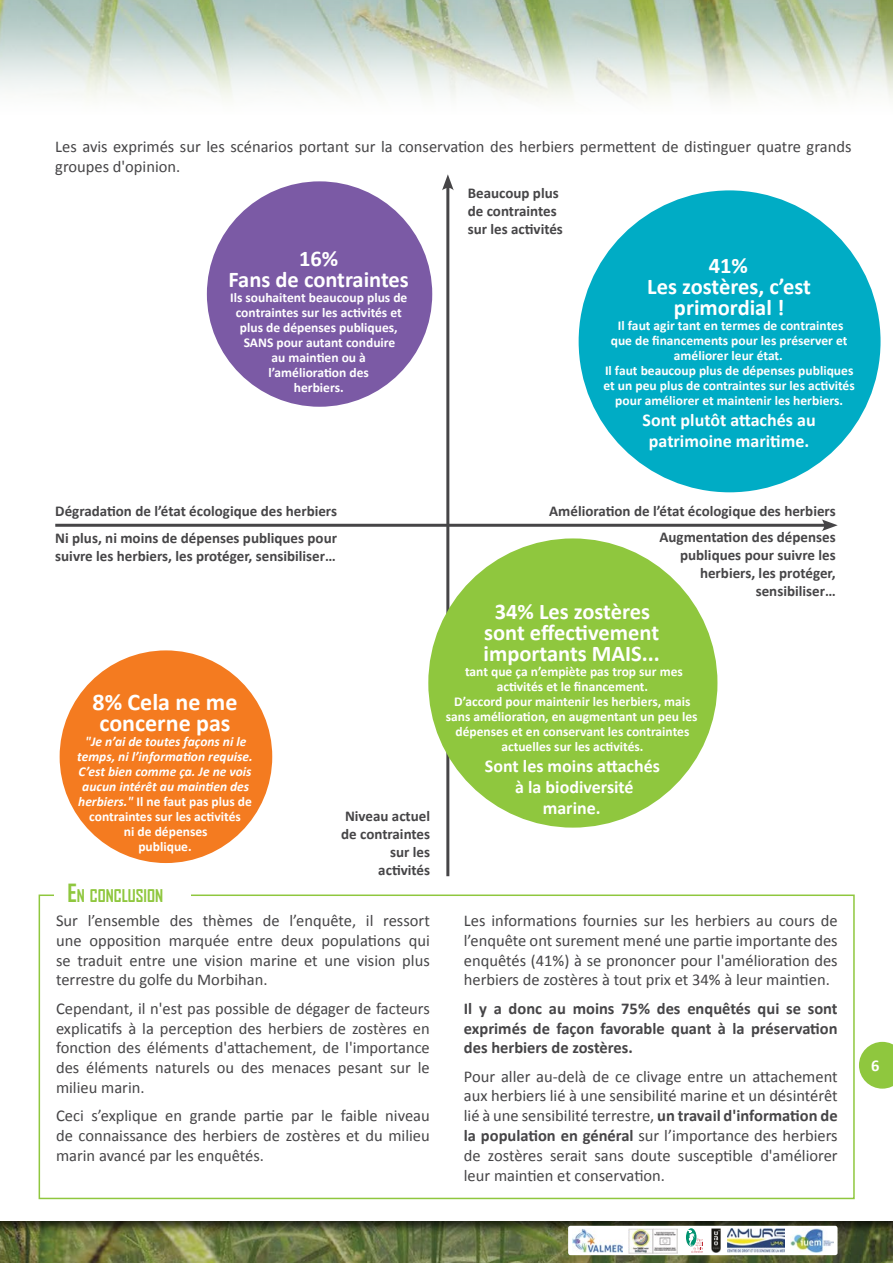
<style>
.page{position:relative;width:893px;height:1263px;background:#fff}
.page>*{position:absolute;margin:0;border:0;box-sizing:border-box;transform-origin:0 0}
.t1{font:700 24px/21px "Calibri";color:#fff}
.t2{font:700 22.5px/21px "Calibri";color:#fff;text-align:center}
.t3{font:700 18px/21px "Calibri";color:#fff;text-align:center}
.t4{font:700 16.8px "Agency FB";color:#8fc73e}
.t5{font:16.5px/19.8px "Calibri";color:#464547;text-align:justify}
.t6{font:700 16.5px/19.8px "Calibri";color:#464547;text-align:justify}
.t7{font:700 16.5px "Calibri";color:#fff}
.t8{font:700 15px/18px "Calibri";color:#464547}
.t9{font:700 13.5px/15px "Calibri";color:#fff;text-align:center}
.t10{font:italic 700 13.5px/15px "Calibri";color:#fff;text-align:center}
.s1{font-style:normal}
.s2{font-size:24px}
.s3{font-weight:700}
</style>
<div class="page">
<img style="left:0;top:1235px;width:893px;height:28px">
<svg style="left:0;top:0;width:893px;height:101px"></svg>
<div style="left:0;top:1090px;width:893px;height:145px;background:#000;opacity:.75"></div>
<div style="left:0;top:1093px;width:893px;height:127px;background:#fff"></div>
<div style="left:568px;top:1226px;width:269px;height:29px;background:#fff;border-radius:2px"></div>
<img style="left:572px;top:1229px;width:50px;height:24px">
<img style="left:628px;top:1228px;width:49px;height:25px">
<svg style="left:686px;top:1228px;width:10px;height:18px"></svg>
<svg style="left:688px;top:1230px;width:15px;height:23px"></svg>
<img style="left:711px;top:1228px;width:9px;height:25px">
<img style="left:727px;top:1228px;width:57px;height:25px">
<img style="left:791px;top:1228px;width:42px;height:25px">
<div style="left:0;top:1015px;width:893px;height:126px;background:#fff"></div>
<svg style="left:859px;top:1042px;width:34px;height:47px;background:#a1d05d"></svg>
<hr style="left:55px;top:524px;width:772px;height:3px;background:#464547">
<svg style="left:822px;top:519px;width:16px;height:12px"></svg>
<hr style="left:446px;top:185px;width:3px;height:691px;background:#464547">
<svg style="left:442px;top:174px;width:12px;height:16px"></svg>
<div style="left:579px;top:190px;width:301px;height:302px;background:#00acc5;border-radius:50%"></div>
<div style="left:428px;top:538px;width:289px;height:290px;background:#8fc73e;border-radius:50%"></div>
<div style="left:207px;top:181px;width:225px;height:226px;background:#7b5aa5;border-radius:50%"></div>
<div style="left:60px;top:650px;width:212px;height:213px;background:#f47b20;border-radius:50%"></div>
<div style="left:39px;top:894px;width:816px;height:305px;background:#fff;border:2px solid #8fc73e"></div>
<div style="left:55px;top:884px;width:136px;height:31px;background:#fff"></div>
<p class="t5" style="left:55px;top:137px;width:798px">Les avis exprimés sur les scénarios portant sur la conservation des herbiers permettent de distinguer quatre grands groupes d'opinion.</p>
<h2 class="t2" style="left:229px;top:248px;width:182px">16%<br>Fans de contraintes</h2>
<p class="t9" style="left:230px;top:290px;width:179px">Ils souhaitent beaucoup plus de contraintes sur les activités et plus de dépenses publiques,<br>SANS pour autant conduire<br>au maintien ou à<br>l’amélioration des<br>herbiers.</p>
<p class="t8" style="left:468px;top:184px;width:97px">Beaucoup plus de contraintes sur les activités</p>
<h2 class="t2" style="left:647px;top:255px;width:165px">41%<br>Les zostères, c’est primordial !</h2>
<p class="t9" style="left:603px;top:318px;width:253px">Il faut agir tant en termes de contraintes<br>que de financements pour les préserver et améliorer leur état.<br>Il faut beaucoup plus de dépenses publiques et un peu plus de contraintes sur les activités pour améliorer et maintenir les herbiers.</p>
<p class="t3" style="left:643px;top:409px;width:175px">Sont plutôt attachés au patrimoine maritime.</p>
<p class="t8" style="left:55px;top:498px;width:283px;line-height:26.5px">Dégradation de l’état écologique des herbiers<br>Ni plus, ni moins de dépenses publiques pour</p>
<p class="t8" style="left:55px;top:547px;width:282px">suivre les herbiers, les protéger, sensibiliser…</p>
<h1 class="t1" style="left:92px;top:691px;width:147px">8% Cela ne me concerne pas</h1>
<p class="t10" style="left:77px;top:734px;width:177px">"Je n’ai de toutes façons ni le temps, ni l’information requise.<br>C’est bien comme ça. Je ne vois aucun intérêt au maintien des herbiers." <span class="s1">Il ne faut pas plus de contraintes sur les activités<br>ni de dépenses<br>publique.</span></p>
<p class="t4" style="left:68px;top:885px;width:97px"><span class="s2">E</span>N CONCLUSION</p>
<p class="t8" style="left:341px;top:807px;width:90px;text-align:right">Niveau actuel de contraintes sur les activités</p>
<p class="t5" style="left:56px;top:911px;width:375px">Sur l’ensemble des thèmes de l’enquête, il ressort une opposition marquée entre deux populations qui se traduit entre une vision marine et une vision plus terrestre du golfe du Morbihan.</p>
<p class="t5" style="left:56px;top:998px;width:375px">Cependant, il n'est pas possible de dégager de facteurs explicatifs à la perception des herbiers de zostères en fonction des éléments d'attachement, de l'importance des éléments naturels ou des menaces pesant sur le milieu marin.</p>
<p class="t5" style="left:56px;top:1106px;width:375px">Ceci s’explique en grande partie par le faible niveau de connaissance des herbiers de zostères et du milieu marin avancé par les enquêtés.</p>
<p class="t8" style="left:549px;top:502px;width:288px">Amélioration de l’état écologique des herbiers</p>
<p class="t8" style="left:659px;top:528px;width:178px;text-align:right">Augmentation des dépenses publiques pour suivre les herbiers, les protéger, sensibiliser…</p>
<h2 class="t2" style="left:483px;top:601px;width:178px">34% Les zostères sont effectivement importants MAIS...</h2>
<p class="t9" style="left:446px;top:664px;width:253px">tant que ça n’empiète pas trop sur mes activités et le financement.<br>D’accord pour maintenir les herbiers, mais sans amélioration, en augmentant un peu les dépenses et en conservant les contraintes actuelles sur les activités.</p>
<p class="t3" style="left:485px;top:755px;width:177px">Sont les moins attachés à la biodiversité marine.</p>
<p class="t5" style="left:464px;top:911px;width:375px">Les informations fournies sur les herbiers au cours de l’enquête ont surement mené une partie importante des enquêtés (41%) à se prononcer pour l'amélioration des herbiers de zostères à tout prix et 34% à leur maintien.</p>
<p class="t6" style="left:464px;top:998px;width:375px">Il y a donc au moins 75% des enquêtés qui se sont exprimés de façon favorable quant à la préservation des herbiers de zostères.</p>
<p class="t5" style="left:464px;top:1066px;width:375px">Pour aller au-delà de ce clivage entre un attachement aux herbiers lié à une sensibilité marine et un désintérêt lié à une sensibilité terrestre, <span class="s3">un travail d'information de la population en général</span> sur l’importance des herbiers de zostères serait sans doute susceptible d'améliorer leur maintien et conservation.</p>
<p class="t7" style="left:871px;top:1055px;width:10px">6</p>
</div>
